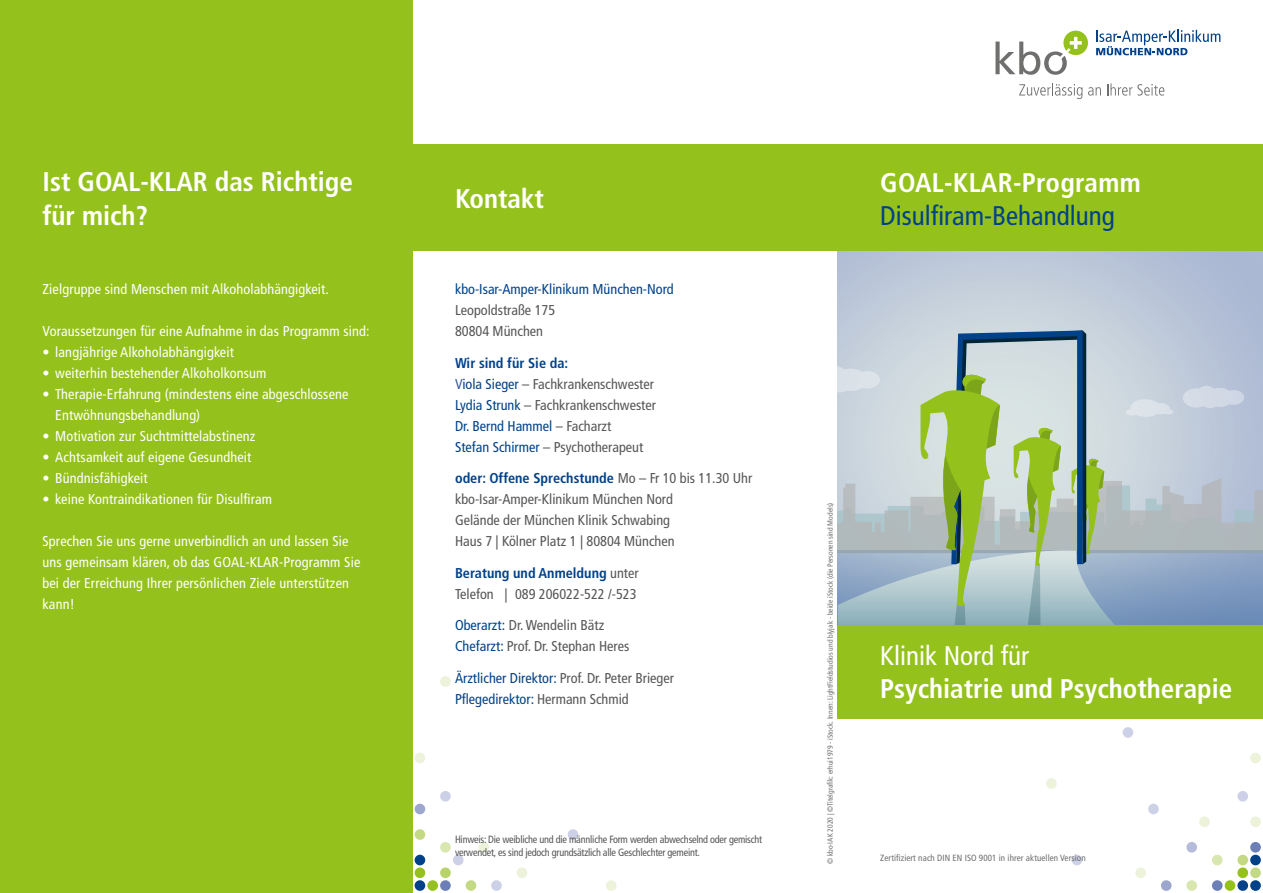
<style>
.page{position:relative;width:1263px;height:893px;background:#fff}
.page>*{position:absolute;margin:0;border:0;box-sizing:border-box;transform-origin:0 0}
.t1{font:700 condensed 27px/34.5px "Frutiger LT Com";color:#fff}
.t2{font:condensed 27px "Frutiger LT Com";color:#004189}
.t3{font:condensed 27px "Frutiger LT Com";color:#fff}
.t4{font:condensed 14.25px/21px "Frutiger LT Com";letter-spacing:.01em;color:#fff}
.t5{font:condensed 14.25px/21px "Frutiger LT Com";color:#565656}
.t6{font:condensed 14.25px/21px "Frutiger LT Com";color:#004189}
.t7{font:condensed 10.5px/13.5px "Frutiger LT Com";letter-spacing:-.02em;color:#565656}
.t8{font:condensed 9px "Frutiger LT Com";letter-spacing:.01em;color:#6f6f6e}
.t9{font:condensed 7.5px "Frutiger LT Com";color:#6f6f6e}
.s1{font-weight:700;color:#004189}
.s2{color:#3c5d9e}
.s3{color:#004189}
.s4{color:#565656}
</style>
<div class="page">
<div style="left:1046px;top:778px;width:11px;height:11px;background:#ecf3da;border-radius:50%"></div>
<div style="left:1071px;top:855px;width:11px;height:10px;background:#cdd1e7;border-radius:50%"></div>
<div style="left:1123px;top:727px;width:10px;height:11px;background:#cdd1e7;border-radius:50%"></div>
<div style="left:1135px;top:867px;width:11px;height:11px;background:#ecf3da;border-radius:50%"></div>
<div style="left:1148px;top:804px;width:11px;height:10px;background:#cdd1e7;border-radius:50%"></div>
<div style="left:1161px;top:880px;width:10px;height:11px;background:#9da7ce;border-radius:50%"></div>
<div style="left:1186px;top:880px;width:11px;height:11px;background:#d8e6b0;border-radius:50%"></div>
<div style="left:1186px;top:842px;width:11px;height:11px;background:#b5bbdb;border-radius:50%"></div>
<div style="left:1199px;top:816px;width:11px;height:11px;background:#ecf3da;border-radius:50%"></div>
<div style="left:1212px;top:880px;width:10px;height:11px;background:#6c7fb6;border-radius:50%"></div>
<div style="left:1212px;top:855px;width:10px;height:10px;background:#d8e6b0;border-radius:50%"></div>
<div style="left:1225px;top:880px;width:10px;height:11px;background:#94c11c;border-radius:50%"></div>
<div style="left:1237px;top:880px;width:11px;height:11px;background:#004189;border-radius:50%"></div>
<div style="left:1237px;top:867px;width:11px;height:11px;background:#94c11c;border-radius:50%"></div>
<div style="left:1237px;top:855px;width:11px;height:10px;background:#c4d983;border-radius:50%"></div>
<div style="left:1237px;top:791px;width:11px;height:10px;background:#cdd1e7;border-radius:50%"></div>
<div style="left:1250px;top:880px;width:11px;height:11px;background:#004189;border-radius:50%"></div>
<div style="left:1250px;top:867px;width:11px;height:11px;background:#c4d983;border-radius:50%"></div>
<div style="left:1250px;top:855px;width:11px;height:10px;background:#004189;border-radius:50%"></div>
<div style="left:1250px;top:842px;width:11px;height:11px;background:#6c7fb6;border-radius:50%"></div>
<div style="left:1250px;top:816px;width:11px;height:11px;background:#ecf3da;border-radius:50%"></div>
<div style="left:1250px;top:753px;width:11px;height:10px;background:#ecf3da;border-radius:50%"></div>
<div style="left:606px;top:880px;width:11px;height:11px;background:#ecf3da;border-radius:50%"></div>
<div style="left:491px;top:880px;width:11px;height:11px;background:#cdd1e7;border-radius:50%"></div>
<div style="left:466px;top:880px;width:10px;height:11px;background:#c4d983;border-radius:50%"></div>
<div style="left:440px;top:880px;width:11px;height:11px;background:#6c7fb6;border-radius:50%"></div>
<div style="left:427px;top:880px;width:11px;height:11px;background:#94c11c;border-radius:50%"></div>
<div style="left:415px;top:880px;width:10px;height:11px;background:#004189;border-radius:50%"></div>
<div style="left:517px;top:867px;width:10px;height:11px;background:#ecf3da;border-radius:50%"></div>
<div style="left:440px;top:867px;width:11px;height:11px;background:#b9d36b;border-radius:50%"></div>
<div style="left:415px;top:867px;width:10px;height:11px;background:#94c11c;border-radius:50%"></div>
<div style="left:453px;top:855px;width:10px;height:10px;background:#cdd1e7;border-radius:50%"></div>
<div style="left:415px;top:855px;width:10px;height:10px;background:#004189;border-radius:50%"></div>
<div style="left:478px;top:842px;width:11px;height:11px;background:#ecf3da;border-radius:50%"></div>
<div style="left:440px;top:842px;width:11px;height:11px;background:#d8e6b0;border-radius:50%"></div>
<div style="left:568px;top:829px;width:10px;height:11px;background:#cdd1e7;border-radius:50%"></div>
<div style="left:415px;top:829px;width:10px;height:11px;background:#c4d983;border-radius:50%"></div>
<div style="left:415px;top:804px;width:10px;height:10px;background:#9da7ce;border-radius:50%"></div>
<div style="left:440px;top:791px;width:11px;height:10px;background:#cdd1e7;border-radius:50%"></div>
<div style="left:415px;top:753px;width:10px;height:10px;background:#ecf3da;border-radius:50%"></div>
<div style="left:440px;top:676px;width:11px;height:11px;background:#ecf3da;border-radius:50%"></div>
<svg style="left:838px;top:251px;width:425px;height:79px;background:#bcc7d8"></svg>
<svg style="left:838px;top:330px;width:425px;height:295px;background:#aec1be"></svg>
<div style="left:838px;top:145px;width:425px;height:106px;background:#94c11c"></div>
<div style="left:838px;top:625px;width:425px;height:94px;background:#94c11c"></div>
<div style="left:0;top:0;width:412px;height:893px;background:#94c11c"></div>
<div style="left:412px;top:145px;width:426px;height:106px;background:#94c11c"></div>
<svg style="left:995px;top:31px;width:93px;height:44px"></svg>
<svg style="left:1096px;top:30px;width:124px;height:25px"></svg>
<svg style="left:1019px;top:83px;width:63px;height:16px"></svg>
<svg style="left:1088px;top:87px;width:13px;height:9px"></svg>
<svg style="left:1107px;top:83px;width:57px;height:13px"></svg>
<h1 class="t1" style="left:43px;top:164px;width:312px">Ist GOAL-KLAR das Richtige für mich?</h1>
<p class="t4" style="left:43px;top:279px;width:288px">Zielgruppe sind Menschen mit Alkoholabhängigkeit.</p>
<p class="t4" style="left:43px;top:321px;width:329px">Voraussetzungen für eine Aufnahme in das Programm sind:</p>
<p class="t4" style="left:43px;top:342px;width:193px">• langjährige Alkoholabhängigkeit</p>
<p class="t4" style="left:43px;top:363px;width:225px">• weiterhin bestehender Alkoholkonsum</p>
<p class="t4" style="left:55px;top:384px;width:295px;text-indent:-13px">• Therapie-Erfahrung (mindestens eine abgeschlossene<br>Entwöhnungsbehandlung)</p>
<p class="t4" style="left:43px;top:426px;width:214px">• Motivation zur Suchtmittelabstinenz</p>
<p class="t4" style="left:43px;top:447px;width:210px">• Achtsamkeit auf eigene Gesundheit</p>
<p class="t4" style="left:43px;top:468px;width:107px">• Bündnisfähigkeit</p>
<p class="t4" style="left:43px;top:489px;width:231px">• keine Kontraindikationen für Disulfiram</p>
<p class="t4" style="left:43px;top:531px;width:319px">Sprechen Sie uns gerne unverbindlich an und lassen Sie uns gemeinsam klären, ob das GOAL-KLAR-Programm Sie bei der Erreichung Ihrer persönlichen Ziele unterstützen kann!</p>
<h1 class="t1" style="left:455px;top:181px;width:91px">Kontakt</h1>
<p class="t6" style="left:455px;top:279px;width:220px">kbo-Isar-Amper-Klinikum München-Nord</p>
<p class="t5" style="left:455px;top:300px;width:102px">Leopoldstraße 175<br>80804 München</p>
<p class="t5" style="left:455px;top:352px;width:203px"><span class="s1">Wir sind für Sie da:<br></span><span class="s2">V</span><span class="s3">iola Sieger</span> – Fachkrankenschwester<br><span class="s3">Lydia Strunk</span> – Fachkrankenschwester<br><span class="s3">Dr. Bernd Hammel</span> – Facharzt<br><span class="s3">Stefan Schirmer</span> – Psychotherapeut</p>
<p class="t5" style="left:455px;top:468px;width:299px"><span class="s1">oder: Offene Sprechstunde</span> Mo – Fr 10 bis 11.30 Uhr kbo-Isar-Amper-Klinikum München Nord<br>Gelände der München Klinik Schwabing<br>Haus 7 | Kölner Platz 1 | 80804 München</p>
<p class="t5" style="left:455px;top:562px;width:185px"><span class="s1">Beratung und Anmeldung</span> unter<br>Telefon | 089 206022-522 /-523</p>
<p class="t5" style="left:455px;top:615px;width:176px"><span class="s3">Oberarzt:</span> Dr. Wendelin Bätz<br><span class="s3">Chefarzt:</span> Prof. Dr. Stephan Heres</p>
<p class="t6" style="left:455px;top:667px;width:220px">Ärztlicher Direktor: <span class="s4">Prof. Dr. Peter Brieger<br></span>Pflegedirektor: <span class="s4">Hermann Schmid</span></p>
<p class="t7" style="left:455px;top:833px;width:309px">Hinweis: Die weibliche und die männliche Form werden abwechselnd oder gemischt verwendet, es sind jedoch grundsätzlich alle Geschlechter gemeint.</p>
<h1 class="t1" style="left:880px;top:165px;width:262px">GOAL-KLAR-Programm</h1>
<h1 class="t2" style="left:880px;top:200px;width:236px">Disulfiram-Behandlung</h1>
<p class="t9" style="left:826px;top:864px;width:363px;rotate:-90deg">© kbo-IAK 2020 | ©Titelgrafik: erhui1979 - iStock. Innen: LightFieldstudios und blyjak - beide iStock (die Personen sind Models)</p>
<h1 class="t3" style="left:880px;top:640px;width:150px">Klinik Nord für</h1>
<h1 class="t1" style="left:880px;top:671px;width:353px">Psychiatrie und Psychotherapie</h1>
<p class="t8" style="left:880px;top:853px;width:207px">Zertifiziert nach DIN EN ISO 9001 in ihrer aktuellen Version</p>
</div>
